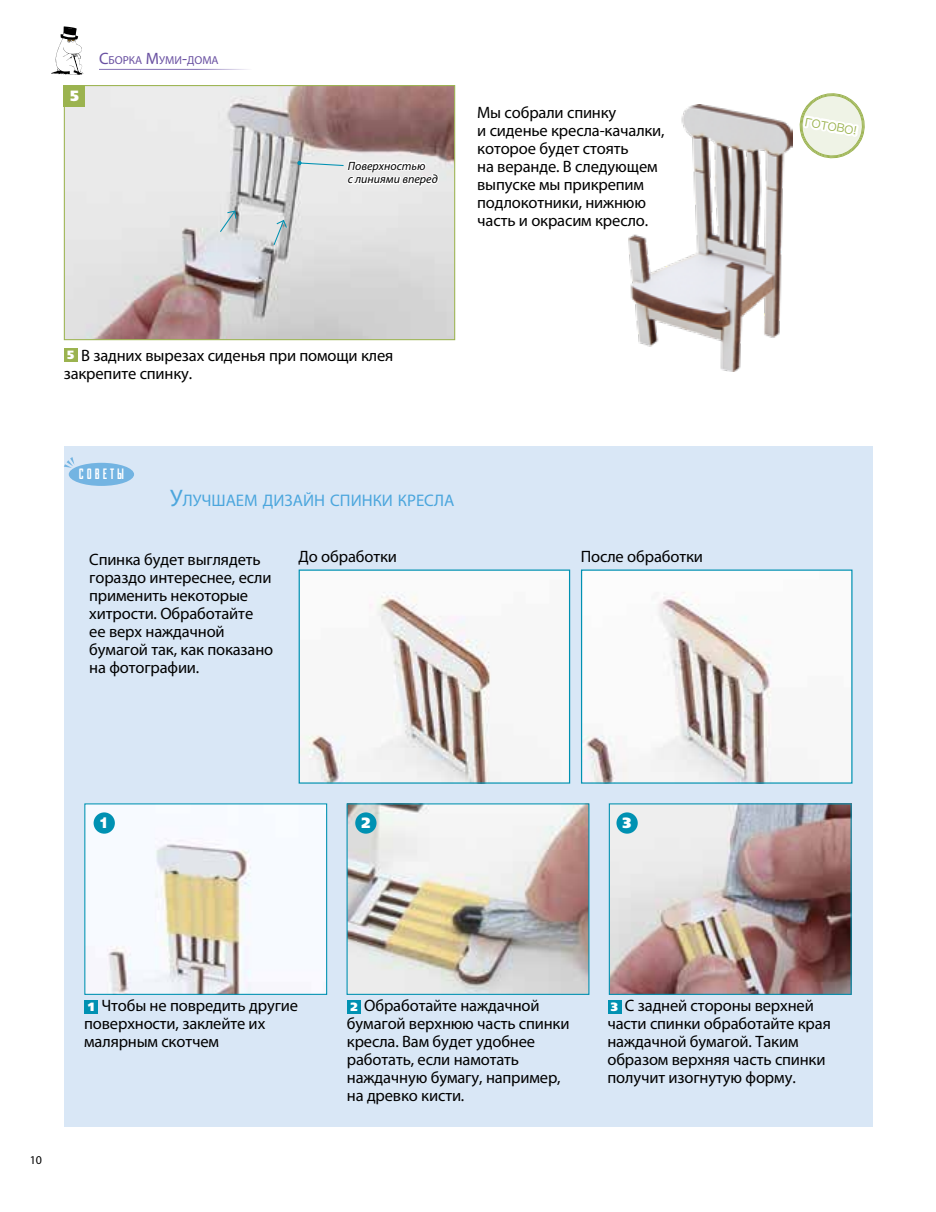
<style>
.page{position:relative;width:936px;height:1212px;background:#fff}
.page>*{position:absolute;margin:0;border:0;box-sizing:border-box;transform-origin:0 0}
.t1{font:16.8px "Myriad Pro";color:#4ba6dd}
.t2{font:16.5px/18px "Myriad Pro";letter-spacing:-.01em;color:#000}
.t3{font:15px "AA Duke Fill";letter-spacing:.2em;color:#fff}
.t4{font:14.85px "AG Foreigner Ultra Black C";color:#fff}
.t5{font:900 14.85px "Helvetica";color:#fff}
.t6{font:italic 12px/13.8px "Myriad Pro";color:#000}
.t7{font:12px "Myriad Pro";color:#000}
.t8{font:11.7px "Ping Fang TC";color:#9bb34f}
.t9{font:11.55px "Myriad Pro";color:#6950a1}
.s1{font-size:16.5px}
.s2{font-family:"AG Foreigner Ultra Black C";font-size:12px;color:#fff}
.s3{font-size:24px}
</style>
<div class="page">
<hr style="left:99px;top:69px;width:153px;height:1px;background:#8b79b8">
<svg style="left:51px;top:26px;width:32px;height:49px"></svg>
<svg style="left:799px;top:93px;width:66px;height:66px"></svg>
<div style="left:64px;top:446px;width:808px;height:681px;background:#d9e7f6"></div>
<img style="left:583px;top:571px;width:267px;height:211px">
<img style="left:300px;top:571px;width:268px;height:211px">
<div style="left:298px;top:569px;width:272px;height:215px;border:1px solid #0091b2"></div>
<div style="left:607px;top:1000px;width:14px;height:13px;background:#0091b2"></div>
<div style="left:347px;top:1000px;width:14px;height:13px;background:#0091b2"></div>
<div style="left:84px;top:1000px;width:14px;height:13px;background:#0091b2"></div>
<img style="left:610px;top:805px;width:239px;height:188px">
<div style="left:608px;top:803px;width:243px;height:192px;border:1px solid #0091b2"></div>
<img style="left:348px;top:805px;width:239px;height:188px">
<div style="left:346px;top:803px;width:243px;height:192px;border:1px solid #0091b2"></div>
<img style="left:86px;top:805px;width:239px;height:188px">
<div style="left:84px;top:803px;width:243px;height:192px;border:1px solid #0091b2"></div>
<div style="left:94px;top:812px;width:21px;height:22px;background:#0091b2;border-radius:50%"></div>
<div style="left:355px;top:812px;width:21px;height:22px;background:#0091b2;border-radius:50%"></div>
<div style="left:616px;top:812px;width:21px;height:22px;background:#0091b2;border-radius:50%"></div>
<svg style="left:63px;top:85px;width:392px;height:256px;background:#cfc9c7"></svg>
<div style="left:64px;top:85px;width:21px;height:21px;background:#9bb34f"></div>
<div style="left:64px;top:348px;width:14px;height:14px;background:#9bb34f"></div>
<img style="left:628px;top:105px;width:164px;height:267px">
<svg style="left:297px;top:142px;width:142px;height:63px"></svg>
<svg style="left:219px;top:210px;width:18px;height:23px"></svg>
<svg style="left:272px;top:219px;width:16px;height:27px"></svg>
<div style="left:69px;top:463px;width:65px;height:23px;background:#73b4e2;border-radius:50%"></div>
<svg style="left:64px;top:457px;width:10px;height:11px"></svg>
<p class="t4" style="left:70px;top:87px;width:10px">5</p>
<p class="t9" style="left:99px;top:53px;width:121px"><span class="s1">С</span>борка <span class="s1">М</span>уми<span class="s1">-</span>дома</p>
<p class="t6" style="left:348px;top:158px;width:91px">Поверхностью<br>с линиями вперед</p>
<p class="t2" style="left:477px;top:103px;width:189px">Мы собрали спинку<br>и сиденье кресла-качалки, которое будет стоять<br>на веранде. В следующем выпуске мы прикрепим подлокотники, нижнюю часть и окрасим кресло.</p>
<p class="t2" style="left:64px;top:346px;width:331px"><span class="s2">5</span> В задних вырезах сиденья при помощи клея закрепите спинку.</p>
<p class="t3" style="left:79px;top:465px;width:47px">СОВЕТЫ</p>
<p class="t1" style="left:170px;top:489px;width:285px"><span class="s3">У</span>лучшаем дизайн спинки кресла</p>
<p class="t2" style="left:89px;top:551px;width:185px">Спинка будет выглядеть гораздо интереснее, если применить некоторые хитрости. Обработайте ее верх наждачной бумагой так, как показано на фотографии.</p>
<p class="t2" style="left:298px;top:547px;width:100px">До обработки</p>
<p class="t2" style="left:580px;top:547px;width:124px">После обработки</p>
<p class="t5" style="left:99px;top:813px;width:11px">1</p>
<p class="t4" style="left:361px;top:814px;width:10px">2</p>
<p class="t4" style="left:622px;top:814px;width:10px">3</p>
<p class="t8" style="left:806px;top:115px;width:54px;rotate:10deg">ГОТОВО!</p>
<p class="t7" style="left:30px;top:1152px;width:14px">10</p>
<p class="t2" style="left:84px;top:996px;width:215px"><span class="s2">1</span> Чтобы не повредить другие поверхности, заклейте их малярным скотчем</p>
<p class="t2" style="left:347px;top:996px;width:224px"><span class="s2">2</span> Обработайте наждачной бумагой верхнюю часть спинки кресла. Вам будет удобнее работать, если намотать наждачную бумагу, например, на древко кисти.</p>
<p class="t2" style="left:607px;top:996px;width:225px"><span class="s2">3</span> С задней стороны верхней части спинки обработайте края наждачной бумагой. Таким образом верхняя часть спинки получит изогнутую форму.</p>
</div>
